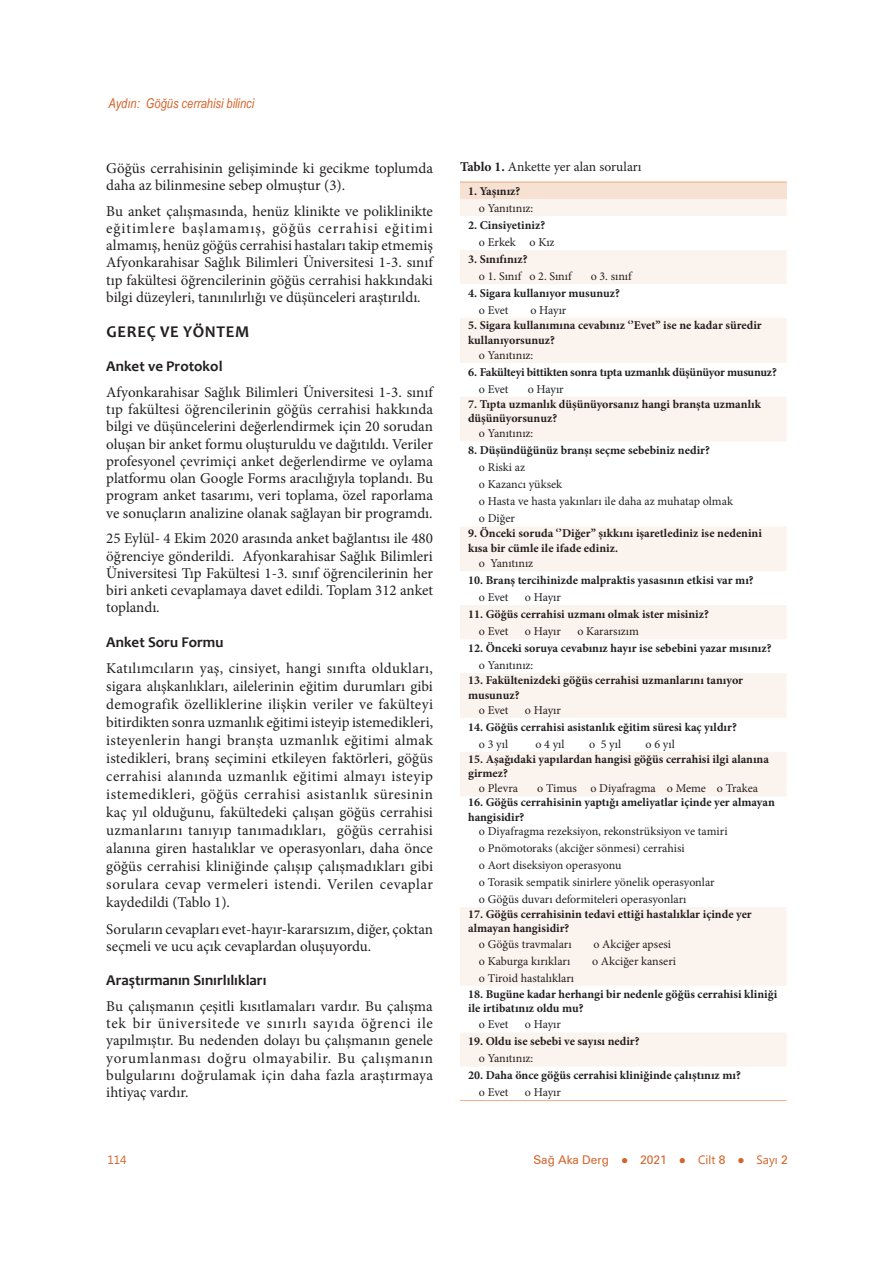
<style>
.page{position:relative;width:893px;height:1263px;background:#fff}
.page>*{position:absolute;margin:0;border:0;box-sizing:border-box;transform-origin:0 0}
.t1{font:700 16.5px "Candara";letter-spacing:.04em;color:#231f20}
.TX{font:15px/17.2px "Minion Pro";color:#231f20;text-align:justify}
.t2{font:700 15px "Candara";color:#231f20}
.Tablo_Baş{font:13.5px "Minion Pro";color:#231f20}
.t3{font:italic 13.5px "Arial Narrow";color:#d46229}
.t4{font:700 12px/14.4px "Minion Pro";color:#231f20}
.t5{font:12px "Minion Pro";color:#231f20}
.t6{font:700 12px "Minion Pro";letter-spacing:-.025em;color:#231f20}
.t7{font:12px "Zurich BT";color:#d46229}
.t8{font:12px "Lao UI";color:#d46229}
.s1{font-weight:700}
.s2{font-family:"Sylfaen"}
.s3{font-family:"Lao UI"}
</style>
<div class="page">
<div style="left:460px;top:182px;width:327px;height:17px;background:#f7e1d2"></div>
<svg style="left:460px;top:199px;width:327px;height:867px"></svg>
<hr style="left:460px;top:182px;width:327px;height:1px;background:#e7a880">
<hr style="left:460px;top:1100px;width:327px;height:1px;background:#eab08b">
<p class="t3" style="left:109px;top:94px;width:147px">Aydın: Göğüs cerrahisi bilinci</p>
<p class="TX" style="left:106px;top:159px;width:328px">Göğüs cerrahisinin gelişiminde ki gecikme toplumda daha az bilinmesine sebep olmuştur (3).</p>
<p class="TX" style="left:106px;top:202px;width:328px">Bu anket çalışmasında, henüz klinikte ve poliklinikte eğitimlere başlamamış, göğüs cerrahisi eğitimi almamış, henüz göğüs cerrahisi hastaları takip etmemiş Afyonkarahisar Sağlık Bilimleri Üniversitesi 1-3. sınıf tıp fakültesi öğrencilerinin göğüs cerrahisi hakkındaki bilgi düzeyleri, tanınılırlığı ve düşünceleri araştırıldı.</p>
<h1 class="t1" style="left:107px;top:321px;width:144px">GEREÇ VE YÖNTEM</h1>
<h2 class="t2" style="left:106px;top:357px;width:118px">Anket ve Protokol</h2>
<p class="TX" style="left:106px;top:383px;width:328px">Afyonkarahisar Sağlık Bilimleri Üniversitesi 1-3. sınıf tıp fakültesi öğrencilerinin göğüs cerrahisi hakkında bilgi ve düşüncelerini değerlendirmek için 20 sorudan oluşan bir anket formu oluşturuldu ve dağıtıldı. Veriler profesyonel çevrimiçi anket değerlendirme ve oylama platformu olan Google Forms aracılığıyla toplandı. Bu program anket tasarımı, veri toplama, özel raporlama ve sonuçların analizine olanak sağlayan bir programdı.</p>
<p class="TX" style="left:106px;top:530px;width:328px">25 Eylül- 4 Ekim 2020 arasında anket bağlantısı ile 480 öğrenciye gönderildi. Afyonkarahisar Sağlık Bilimleri Üniversitesi Tıp Fakültesi 1-3. sınıf öğrencilerinin her biri anketi cevaplamaya davet edildi. Toplam 312 anket toplandı.</p>
<h2 class="t2" style="left:106px;top:632px;width:119px">Anket Soru Formu</h2>
<p class="TX" style="left:106px;top:659px;width:328px;line-height:18px">Katılımcıların yaş, cinsiyet, hangi sınıfta oldukları, sigara alışkanlıkları, ailelerinin eğitim durumları gibi demografik özelliklerine ilişkin veriler ve fakülteyi bitirdikten sonra uzmanlık eğitimi isteyip istemedikleri, isteyenlerin hangi branşta uzmanlık eğitimi almak istedikleri, branş seçimini etkileyen faktörleri, göğüs cerrahisi alanında uzmanlık eğitimi almayı isteyip istemedikleri, göğüs cerrahisi asistanlık süresinin kaç yıl olduğunu, fakültedeki çalışan göğüs cerrahisi uzmanlarını tanıyıp tanımadıkları, göğüs cerrahisi alanına giren hastalıklar ve operasyonları, daha önce göğüs cerrahisi kliniğinde çalışıp çalışmadıkları gibi sorulara cevap vermeleri istendi. Verilen cevaplar kaydedildi (Tablo 1).</p>
<p class="TX" style="left:106px;top:920px;width:328px">Soruların cevapları evet-hayır-kararsızım, diğer, çoktan seçmeli ve ucu açık cevaplardan oluşuyordu.</p>
<h2 class="t2" style="left:106px;top:971px;width:162px">Araştırmanın Sınırlılıkları</h2>
<p class="TX" style="left:106px;top:997px;width:328px">Bu çalışmanın çeşitli kısıtlamaları vardır. Bu çalışma tek bir üniversitede ve sınırlı sayıda öğrenci ile yapılmıştır. Bu nedenden dolayı bu çalışmanın genele yorumlanması doğru olmayabilir. Bu çalışmanın bulgularını doğrulamak için daha fazla araştırmaya ihtiyaç vardır.</p>
<p class="Tablo_Baş" style="left:460px;top:158px;width:183px"><span class="s1">Tablo 1.</span> Ankette yer alan soruları</p>
<p class="t4" style="left:468px;top:184px;width:54px">1. Yaşınız?</p>
<p class="t5" style="left:479px;top:200px;width:56px">o Yanıtınız:</p>
<p class="t4" style="left:468px;top:218px;width:79px">2. Cinsiyetiniz?</p>
<p class="t5" style="left:479px;top:234px;width:77px">o Erkek o Kız</p>
<p class="t4" style="left:468px;top:252px;width:61px">3. Sınıfınız?</p>
<p class="t5" style="left:479px;top:268px;width:94px">o 1. Sınıf o 2. Sınıf</p>
<p class="t5" style="left:591px;top:268px;width:43px">o 3. sınıf</p>
<p class="t4" style="left:468px;top:286px;width:153px">4. Sigara kullanıyor musunuz?</p>
<p class="t5" style="left:479px;top:302px;width:31px">o Evet</p>
<p class="t5" style="left:530px;top:302px;width:38px">o Hayır</p>
<p class="t4" style="left:468px;top:318px;width:295px">5. Sigara kullanımına cevabınız ‘’Evet’’ ise ne kadar süredir kullanıyorsunuz?</p>
<p class="t5" style="left:479px;top:347px;width:56px">o Yanıtınız:</p>
<p class="t6" style="left:468px;top:363px;width:310px">6. Fakülteyi bittikten sonra tıpta uzmanlık düşünüyor musunuz?</p>
<p class="t5" style="left:479px;top:381px;width:31px">o Evet</p>
<p class="t5" style="left:528px;top:381px;width:38px">o Hayır</p>
<p class="t4" style="left:468px;top:397px;width:294px">7. Tıpta uzmanlık düşünüyorsanız hangi branşta uzmanlık düşünüyorsunuz?</p>
<p class="t5" style="left:479px;top:425px;width:56px">o Yanıtınız:</p>
<p class="t4" style="left:468px;top:443px;width:243px">8. Düşündüğünüz branşı seçme sebebiniz nedir?</p>
<p class="t5" style="left:479px;top:459px;width:48px">o Riski az</p>
<p class="t5" style="left:479px;top:476px;width:85px">o Kazancı yüksek</p>
<p class="t5" style="left:479px;top:493px;width:255px">o Hasta ve hasta yakınları ile daha az muhatap olmak</p>
<p class="t5" style="left:479px;top:510px;width:37px">o Diğer</p>
<p class="t4" style="left:468px;top:526px;width:295px">9. Önceki soruda ‘’Diğer’’ şıkkını işaretlediniz ise nedenini kısa bir cümle ile ifade ediniz.</p>
<p class="t5" style="left:479px;top:555px;width:56px">o Yanıtınız</p>
<p class="t4" style="left:468px;top:573px;width:287px">10. Branş tercihinizde malpraktis yasasının etkisi var mı?</p>
<p class="t5" style="left:479px;top:589px;width:31px">o Evet</p>
<p class="t5" style="left:525px;top:589px;width:38px">o Hayır</p>
<p class="t4" style="left:468px;top:607px;width:242px">11. Göğüs cerrahisi uzmanı olmak ister misiniz?</p>
<p class="t5" style="left:479px;top:623px;width:31px">o Evet</p>
<p class="t5" style="left:525px;top:623px;width:38px">o Hayır</p>
<p class="t5" style="left:577px;top:623px;width:63px">o Kararsızım</p>
<p class="t4" style="left:468px;top:641px;width:305px">12. Önceki soruya cevabınız hayır ise sebebini yazar mısınız?</p>
<p class="t5" style="left:479px;top:657px;width:56px">o Yanıtınız:</p>
<p class="t4" style="left:468px;top:673px;width:276px">13. Fakültenizdeki göğüs cerrahisi uzmanlarını tanıyor musunuz?</p>
<p class="t5" style="left:479px;top:702px;width:31px">o Evet</p>
<p class="t5" style="left:525px;top:702px;width:38px">o Hayır</p>
<p class="t4" style="left:468px;top:719px;width:270px">14. Göğüs cerrahisi asistanlık eğitim süresi kaç yıldır?</p>
<p class="t5" style="left:479px;top:736px;width:31px">o 3 yıl</p>
<p class="t5" style="left:535px;top:736px;width:31px">o 4 yıl</p>
<p class="t5" style="left:589px;top:736px;width:33px">o 5 yıl</p>
<p class="t5" style="left:645px;top:736px;width:31px">o 6 yıl</p>
<p class="t4" style="left:468px;top:752px;width:302px">15. Aşağıdaki yapılardan hangisi göğüs cerrahisi ilgi alanına girmez?</p>
<p class="t5" style="left:479px;top:780px;width:41px">o Plevra</p>
<p class="t5" style="left:537px;top:780px;width:223px">o Timus o Diyafragma o Meme o Trakea</p>
<p class="t4" style="left:468px;top:795px;width:308px">16. Göğüs cerrahisinin yaptığı ameliyatlar içinde yer almayan hangisidir?</p>
<p class="t5" style="left:479px;top:823px;width:250px">o Diyafragma rezeksiyon, rekonstrüksiyon ve tamiri</p>
<p class="t5" style="left:479px;top:840px;width:207px">o Pnömotoraks (akciğer sönmesi) cerrahisi</p>
<p class="t5" style="left:479px;top:857px;width:144px">o Aort diseksiyon operasyonu</p>
<p class="t5" style="left:479px;top:874px;width:237px">o Torasik sempatik sinirlere yönelik operasyonlar</p>
<p class="t5" style="left:479px;top:891px;width:209px">o Göğüs duvarı deformiteleri operasyonları</p>
<p class="t4" style="left:468px;top:907px;width:285px">17. Göğüs cerrahisinin tedavi ettiği hastalıklar içinde yer almayan hangisidir?</p>
<p class="t5" style="left:479px;top:936px;width:94px">o Göğüs travmaları</p>
<p class="t5" style="left:593px;top:936px;width:79px">o Akciğer apsesi</p>
<p class="t5" style="left:479px;top:953px;width:93px">o Kaburga kırıkları</p>
<p class="t5" style="left:592px;top:953px;width:86px">o Akciğer kanseri</p>
<p class="t5" style="left:479px;top:970px;width:97px">o Tiroid hastalıkları</p>
<p class="t4" style="left:468px;top:986px;width:311px">18. Bugüne kadar herhangi bir nedenle göğüs cerrahisi kliniği ile irtibatınız oldu mu?</p>
<p class="t5" style="left:479px;top:1016px;width:31px">o Evet</p>
<p class="t5" style="left:525px;top:1016px;width:38px">o Hayır</p>
<p class="t4" style="left:468px;top:1034px;width:173px">19. Oldu ise sebebi ve sayısı nedir?</p>
<p class="t5" style="left:479px;top:1050px;width:56px">o Yanıtınız:</p>
<p class="t4" style="left:468px;top:1068px;width:274px">20. Daha önce göğüs cerrahisi kliniğinde çalıştınız mı?</p>
<p class="t5" style="left:479px;top:1084px;width:31px">o Evet</p>
<p class="t5" style="left:525px;top:1084px;width:38px">o Hayır</p>
<p class="t8" style="left:107px;top:1152px;width:21px">114</p>
<p class="t7" style="left:533px;top:1153px;width:256px">Sağ Aka Derg <span class="s2">●</span> 2021 <span class="s2">●</span> <span class="s3">Cilt</span> 8 <span class="s2">●</span> <span class="s3">Sayı</span> 2</p>
</div>
